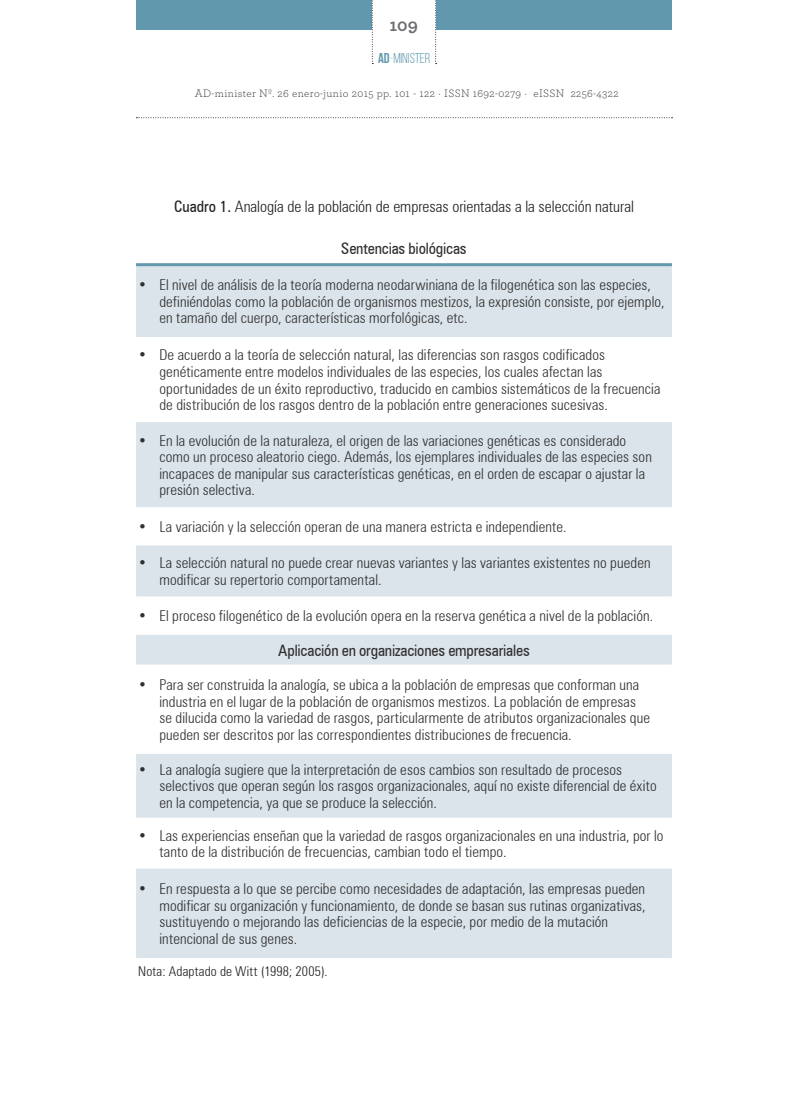
<style>
.page{position:relative;width:808px;height:1106px;background:#fff}
.page>*{position:absolute;margin:0;border:0;box-sizing:border-box;transform-origin:0 0}
.t1{font:700 18px "Archer Pro";color:#6c6d70}
.titulo_imagen{font:300 condensed 15.75px "Zurich BT";color:#231f20}
.titulos_en_tabla{font:condensed 15.75px "Zurich BT";letter-spacing:-.01em;color:#312f30}
.t2{font:300 condensed 15px/16.5px "Zurich BT";letter-spacing:.005em;color:#312f30}
.t3{font:14.25px "Bebas Neue";color:#6198ae}
.Fuente{font:300 condensed 13.5px "Zurich BT";letter-spacing:.015em;color:#231f20}
.t4{font:300 11.25px "Archer Pro";letter-spacing:.035em;color:#231f20}
.s1{font-weight:700}
.s2{font-weight:300}
.s3{font-weight:400}
</style>
<div class="page">
<svg style="left:136px;top:117px;width:536px;height:1px"></svg>
<div style="left:136px;top:0;width:236px;height:30px;background:#6198ae"></div>
<svg style="left:435px;top:0;width:2px;height:64px"></svg>
<svg style="left:372px;top:0;width:1px;height:64px"></svg>
<div style="left:436px;top:0;width:236px;height:30px;background:#6198ae"></div>
<svg style="left:136px;top:266px;width:536px;height:692px;fill:#dae4ea"></svg>
<hr style="left:136px;top:263px;width:536px;height:3px;background:#6198ae">
<p class="t1" style="left:389px;top:10px;width:30px">109</p>
<p class="t3" style="left:378px;top:51px;width:54px"><span class="s1">AD</span><span class="s2">-</span>MINISTER</p>
<p class="t4" style="left:195px;top:86px;width:425px">AD-minister Nº. 26 enero-junio 2015 pp. 101 - 122 · ISSN 1692-0279 · eISSN 2256-4322</p>
<p class="titulo_imagen" style="left:174px;top:197px;width:461px"><span class="s3">Cuadro 1.</span> Analogía de la población de empresas orientadas a la selección natural</p>
<p class="titulos_en_tabla" style="left:341px;top:238px;width:127px">Sentencias biológicas</p>
<p class="t2" style="left:159px;top:276px;width:506px;text-indent:-21px">• El nivel de análisis de la teoría moderna neodarwiniana de la filogenética son las especies, definiéndolas como la población de organismos mestizos, la expresión consiste, por ejemplo, en tamaño del cuerpo, características morfológicas, etc.</p>
<p class="t2" style="left:159px;top:347px;width:503px;text-indent:-21px">• De acuerdo a la teoría de selección natural, las diferencias son rasgos codificados genéticamente entre modelos individuales de las especies, los cuales afectan las oportunidades de un éxito reproductivo, traducido en cambios sistemáticos de la frecuencia de distribución de los rasgos dentro de la población entre generaciones sucesivas.</p>
<p class="t2" style="left:159px;top:432px;width:494px;text-indent:-21px">• En la evolución de la naturaleza, el origen de las variaciones genéticas es considerado como un proceso aleatorio ciego. Además, los ejemplares individuales de las especies son incapaces de manipular sus características genéticas, en el orden de escapar o ajustar la presión selectiva.</p>
<p class="t2" style="left:138px;top:518px;width:430px">• La variación y la selección operan de una manera estricta e independiente.</p>
<p class="t2" style="left:159px;top:554px;width:493px;text-indent:-21px">• La selección natural no puede crear nuevas variantes y las variantes existentes no pueden modificar su repertorio comportamental.</p>
<p class="t2" style="left:138px;top:607px;width:516px">• El proceso filogenético de la evolución opera en la reserva genética a nivel de la población.</p>
<p class="titulos_en_tabla" style="left:278px;top:640px;width:253px">Aplicación en organizaciones empresariales</p>
<p class="t2" style="left:159px;top:676px;width:492px;text-indent:-21px">• Para ser construida la analogía, se ubica a la población de empresas que conforman una industria en el lugar de la población de organismos mestizos. La población de empresas se dilucida como la variedad de rasgos, particularmente de atributos organizacionales que pueden ser descritos por las correspondientes distribuciones de frecuencia.</p>
<p class="t2" style="left:159px;top:761px;width:499px;text-indent:-21px">• La analogía sugiere que la interpretación de esos cambios son resultado de procesos selectivos que operan según los rasgos organizacionales, aquí no existe diferencial de éxito en la competencia, ya que se produce la selección.</p>
<p class="t2" style="left:159px;top:827px;width:506px;text-indent:-21px">• Las experiencias enseñan que la variedad de rasgos organizacionales en una industria, por lo tanto de la distribución de frecuencias, cambian todo el tiempo.</p>
<p class="t2" style="left:159px;top:880px;width:488px;text-indent:-21px">• En respuesta a lo que se percibe como necesidades de adaptación, las empresas pueden modificar su organización y funcionamiento, de donde se basan sus rutinas organizativas, sustituyendo o mejorando las deficiencias de la especie, por medio de la mutación intencional de sus genes.</p>
<p class="Fuente" style="left:138px;top:963px;width:191px">Nota: Adaptado de Witt (1998; 2005).</p>
</div>
